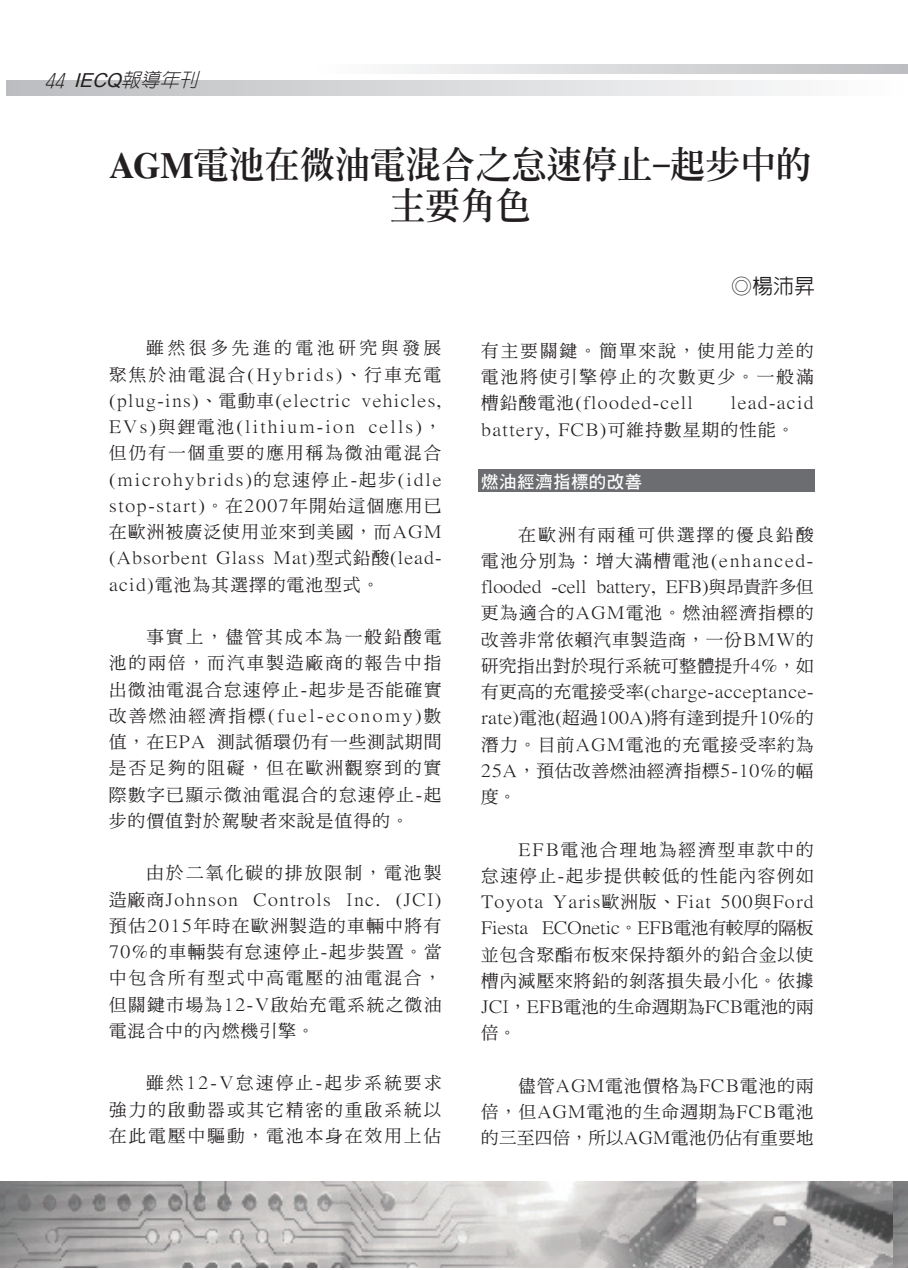
<style>
.page{position:relative;width:908px;height:1270px;background:#fff}
.page>*{position:absolute;margin:0;border:0;box-sizing:border-box;transform-origin:0 0}
.t1{font:36.75px/40.2px "Inn Ming Extra";color:#231f20;text-align:center;scale:.96 1}
.t2{font:500 21px "Lin Gothic";color:#231f20}
.t3{font:italic 300 19.25px "Yen Round";color:#231f20}
.t4{font:17.5px/26.2px "DF Ming Md HK BF";letter-spacing:.075em;color:#231f20;text-align:justify}
.t5{font:17.5px "DF Hei Std W7";letter-spacing:.025em;color:#fff}
.s1{font-family:"Arial";font-weight:400}
.s2{font-family:"Times";font-weight:700}
</style>
<div class="page">
<img style="left:1px;top:1181px;width:892px;height:86px">
<img style="left:893px;top:1181px;width:15px;height:86px">
<svg style="left:395px;top:65px;width:513px;height:8px;background:#d7d8da"></svg>
<svg style="left:6px;top:80px;width:780px;height:15px;background:#d7d8da"></svg>
<div style="left:478px;top:470px;width:337px;height:22px;background:#6c6d70"></div>
<p class="t3" style="left:45px;top:70px;width:160px">44 <span class="s1">IECQ</span>報導年刊</p>
<h1 class="t1" style="left:110px;top:144px;width:732px"><span class="s2">AGM</span>電池在微油電混合之怠速停止-起步中的主要角色</h1>
<p class="t4" style="left:109px;top:336px;width:334px;text-indent:37px">雖然很多先進的電池研究與發展聚焦於油電混合(Hybrids)、行車充電(plug-ins)、電動車(electric vehicles, EVs)與鋰電池(lithium-ion cells)，但仍有一個重要的應用稱為微油電混合(microhybrids)的怠速停止-起步(idle stop-start)。在2007年開始這個應用已在歐洲被廣泛使用並來到美國，而AGM (Absorbent Glass Mat)型式鉛酸(lead&shy;acid)電池為其選擇的電池型式。</p>
<p class="t4" style="left:109px;top:625px;width:334px;text-indent:37px">事實上，儘管其成本為一般鉛酸電池的兩倍，而汽車製造廠商的報告中指出微油電混合怠速停止-起步是否能確實改善燃油經濟指標(fuel-economy)數值，在EPA 測試循環仍有一些測試期間是否足夠的阻礙，但在歐洲觀察到的實際數字已顯示微油電混合的怠速停止-起步的價值對於駕駛者來說是值得的。</p>
<p class="t4" style="left:109px;top:861px;width:334px;text-indent:37px">由於二氧化碳的排放限制，電池製造廠商Johnson Controls Inc. (JCI)預估2015年時在歐洲製造的車輛中將有70%的車輛裝有怠速停止-起步裝置。當中包含所有型式中高電壓的油電混合，但關鍵市場為12-V啟始充電系統之微油電混合中的內燃機引擎。</p>
<p class="t4" style="left:109px;top:1071px;width:334px;text-indent:37px">雖然12-V怠速停止-起步系統要求強力的啟動器或其它精密的重啟系統以在此電壓中驅動，電池本身在效用上佔</p>
<p class="t2" style="left:731px;top:275px;width:85px">◎楊沛昇</p>
<p class="t4" style="left:481px;top:338px;width:334px">有主要關鍵。簡單來說，使用能力差的電池將使引擎停止的次數更少。一般滿槽鉛酸電池(flooded-cell</p>
<p class="t4" style="left:481px;top:391px;width:334px;text-indent:250px">lead-acid battery, FCB)可維持數星期的性能。</p>
<p class="t5" style="left:481px;top:472px;width:162px">燃油經濟指標的改善</p>
<p class="t4" style="left:481px;top:522px;width:334px;text-indent:37px">在歐洲有兩種可供選擇的優良鉛酸電池分別為：增大滿槽電池(enhanced&shy;flooded -cell battery, EFB)與昂貴許多但更為適合的AGM電池。燃油經濟指標的改善非常依賴汽車製造商，一份BMW的研究指出對於現行系統可整體提升4%，如有更高的充電接受率(charge-acceptance&shy;rate)電池(超過100A)將有達到提升10%的潛力。目前AGM電池的充電接受率約為25A，預估改善燃油經濟指標5-10%的幅度。</p>
<p class="t4" style="left:481px;top:837px;width:334px;text-indent:37px">EFB電池合理地為經濟型車款中的怠速停止-起步提供較低的性能內容例如Toyota Yaris歐洲版、Fiat 500與Ford Fiesta ECOnetic。EFB電池有較厚的隔板並包含聚酯布板來保持額外的鉛合金以使槽內減壓來將鉛的剝落損失最小化。依據JCI，EFB電池的生命週期為FCB電池的兩倍。</p>
<p class="t4" style="left:481px;top:1073px;width:334px;text-indent:37px">儘管AGM電池價格為FCB電池的兩倍，但AGM電池的生命週期為FCB電池的三至四倍，所以AGM電池仍佔有重要地</p>
</div>
